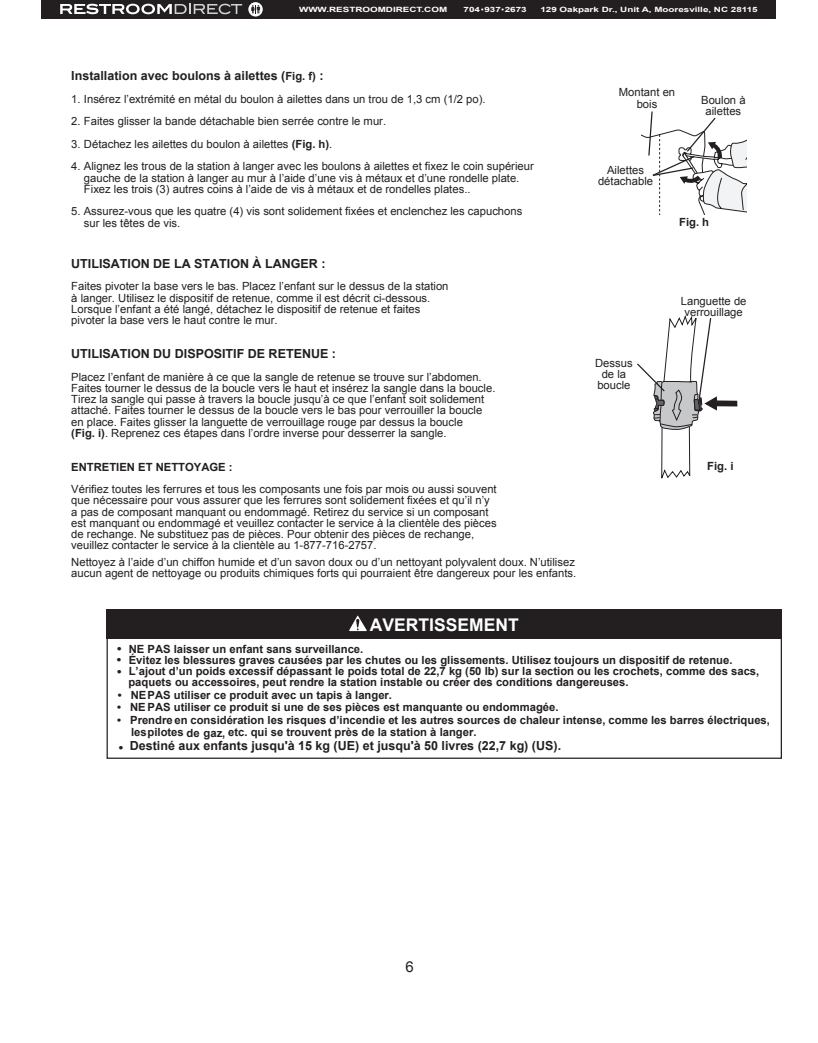
<style>
.page{position:relative;width:818px;height:1043px;background:#fff}
.page>*{position:absolute;margin:0;border:0;box-sizing:border-box;transform-origin:0 0}
.t1{font:700 17.5px "Arial";color:#fff}
.t2{font:15px "Arial";color:#231f20}
.t3{font:700 12.5px "Arial";color:#231f20}
.t4{font:11.25px/11.2px "Arial";color:#231f20;text-align:center}
.t5{font:700 11.25px/12.5px "Arial";color:#231f20}
.t6{font:700 7.25px "Arial";color:#fff;scale:1.36 1}
.s1{font-size:11.25px}
.s2{font-weight:700}
.s3{font-size:12.5px}
</style>
<div class="page">
<svg style="left:641px;top:111px;width:105px;height:104px"></svg>
<svg style="left:637px;top:316px;width:100px;height:162px"></svg>
<div style="left:107px;top:637px;width:675px;height:121px;border:1px solid #231f20"></div>
<div style="left:107px;top:609px;width:675px;height:29px;background:#231f20"></div>
<svg style="left:349px;top:615px;width:18px;height:16px"></svg>
<div style="left:42px;top:0;width:734px;height:19px;background:#231f20"></div>
<svg style="left:60px;top:4px;width:182px;height:10px"></svg>
<svg style="left:248px;top:2px;width:15px;height:15px"></svg>
<svg style="left:251px;top:5px;width:9px;height:9px"></svg>
<p class="t6" style="left:299px;top:5px;width:110px">WWW.RESTROOMDIRECT.COM</p>
<p class="t6" style="left:463px;top:5px;width:48px">704•937•2673</p>
<p class="t6" style="left:540px;top:5px;width:161px">129 Oakpark Dr., Unit A, Mooresville, NC 28115</p>
<p class="t3" style="left:71px;top:68px;width:254px">Installation avec boulons à ailettes (<span class="s1">Fig. f)</span> :</p>
<p class="t4" style="left:71px;top:93px;width:416px">1. Insérez l’extrémité en métal du boulon à ailettes dans un trou de 1,3 cm (1/2 po).</p>
<p class="t4" style="left:71px;top:116px;width:316px">2. Faites glisser la bande détachable bien serrée contre le mur.</p>
<p class="t4" style="left:71px;top:138px;width:262px">3. Détachez les ailettes du boulon à ailettes <span class="s2">(Fig. h)</span>.</p>
<p class="t4" style="left:71px;top:161px;width:464px">4. Alignez les trous de la station à langer avec les boulons à ailettes et fixez le coin supérieur</p>
<p class="t4" style="left:84px;top:172px;width:437px">gauche de la station à langer au mur à l’aide d’une vis à métaux et d’une rondelle plate.</p>
<p class="t4" style="left:84px;top:183px;width:388px">Fixez les trois (3) autres coins à l’aide de vis à métaux et de rondelles plates..</p>
<p class="t4" style="left:71px;top:206px;width:452px">5. Assurez-vous que les quatre (4) vis sont solidement fixées et enclenchez les capuchons</p>
<p class="t4" style="left:84px;top:217px;width:98px">sur les têtes de vis.</p>
<p class="t3" style="left:71px;top:255px;width:256px">UTILISATION DE LA STATION À LANGER :</p>
<p class="t4" style="left:71px;top:281px;width:379px">Faites pivoter la base vers le bas. Placez l’enfant sur le dessus de la station</p>
<p class="t4" style="left:71px;top:292px;width:360px">à langer. Utilisez le dispositif de retenue, comme il est décrit ci-dessous.</p>
<p class="t4" style="left:71px;top:303px;width:350px">Lorsque l’enfant a été langé, détachez le dispositif de retenue et faites</p>
<p class="t4" style="left:71px;top:315px;width:208px">pivoter la base vers le haut contre le mur.</p>
<p class="t3" style="left:71px;top:345px;width:266px">UTILISATION DU DISPOSITIF DE RETENUE :</p>
<p class="t4" style="left:71px;top:371px;width:412px">Placez l’enfant de manière à ce que la sangle de retenue se trouve sur l’abdomen.</p>
<p class="t4" style="left:71px;top:382px;width:425px">Faites tourner le dessus de la boucle vers le haut et insérez la sangle dans la boucle.</p>
<p class="t4" style="left:71px;top:393px;width:414px">Tirez la sangle qui passe à travers la boucle jusqu’à ce que l’enfant soit solidement</p>
<p class="t4" style="left:71px;top:405px;width:412px">attaché. Faites tourner le dessus de la boucle vers le bas pour verrouiller la boucle</p>
<p class="t4" style="left:71px;top:416px;width:393px">en place. Faites glisser la languette de verrouillage rouge par dessus la boucle</p>
<p class="t4" style="left:71px;top:427px;width:377px"><span class="s2">(Fig. i)</span>. Reprenez ces étapes dans l’ordre inverse pour desserrer la sangle.</p>
<p class="t5" style="left:71px;top:461px;width:163px">ENTRETIEN ET NETTOYAGE :</p>
<p class="t4" style="left:71px;top:483px;width:427px">Vérifiez toutes les ferrures et tous les composants une fois par mois ou aussi souvent</p>
<p class="t4" style="left:71px;top:495px;width:420px">que nécessaire pour vous assurer que les ferrures sont solidement fixées et qu’il n’y</p>
<p class="t4" style="left:71px;top:506px;width:419px">a pas de composant manquant ou endommagé. Retirez du service si un composant</p>
<p class="t4" style="left:71px;top:517px;width:427px">est manquant ou endommagé et veuillez contacter le service à la clientèle des pièces</p>
<p class="t4" style="left:71px;top:528px;width:404px">de rechange. Ne substituez pas de pièces. Pour obtenir des pièces de rechange,</p>
<p class="t4" style="left:71px;top:540px;width:307px">veuillez contacter le service à la clientèle au 1-877-716-2757.</p>
<p class="t4" style="left:71px;top:556px;width:505px">Nettoyez à l’aide d’un chiffon humide et d’un savon doux ou d’un nettoyant polyvalent doux. N’utilisez</p>
<p class="t4" style="left:71px;top:567px;width:506px">aucun agent de nettoyage ou produits chimiques forts qui pourraient être dangereux pour les enfants.</p>
<h1 class="t1" style="left:370px;top:613px;width:150px">AVERTISSEMENT</h1>
<p class="t4" style="left:619px;top:87px;width:58px">Montant en bois</p>
<p class="t4" style="left:701px;top:95px;width:46px">Boulon à ailettes</p>
<p class="t4" style="left:607px;top:164px;width:38px">Ailettes</p>
<p class="t4" style="left:598px;top:175px;width:57px">détachable</p>
<p class="t5" style="left:679px;top:216px;width:32px">Fig. h</p>
<p class="t4" style="left:595px;top:357px;width:39px">Dessus de la boucle</p>
<p class="t4" style="left:680px;top:295px;width:67px">Languette de verrouillage</p>
<p class="t5" style="left:707px;top:460px;width:28px">Fig. i</p>
<p class="t5" style="left:117px;top:642px;width:248px"><span class="s3">•</span> NE PAS laisser un enfant sans surveillance.</p>
<p class="t3" style="left:117px;top:651px;width:6px">•</p>
<p class="t5" style="left:117px;top:665px;width:643px"><span class="s3">•</span> L’ajout d’un poids excessif dépassant le poids total de 22,7 kg (50 lb) sur la section ou les crochets, comme des sacs,</p>
<p class="t5" style="left:117px;top:701px;width:442px">• NEPAS utiliser ce produit si une de ses pièces est manquante ou endommagée.</p>
<p class="t5" style="left:131px;top:714px;width:640px;text-indent:-14px">• Prendre en considération les risques d’incendie et les autres sources de chaleur intense, comme les barres électriques, les pilotes de gaz, etc. qui se trouvent près de la station à langer.</p>
<p class="t5" style="left:129px;top:654px;width:605px">Évitez les blessures graves causées par les chutes ou les glissements. Utilisez toujours un dispositif de retenue.</p>
<p class="t5" style="left:128px;top:676px;width:501px">paquets ou accessoires, peut rendre la station instable ou créer des conditions dangereuses.</p>
<p class="t5" style="left:118px;top:689px;width:276px">• NEPAS utiliser ce produit avec un tapis à langer.</p>
<p class="t3" style="left:119px;top:737px;width:444px">• Destiné aux enfants jusqu'à 15 kg (UE) et jusqu'à 50 livres (22,7 kg) (US).</p>
<p class="t2" style="left:405px;top:957px;width:10px">6</p>
</div>
